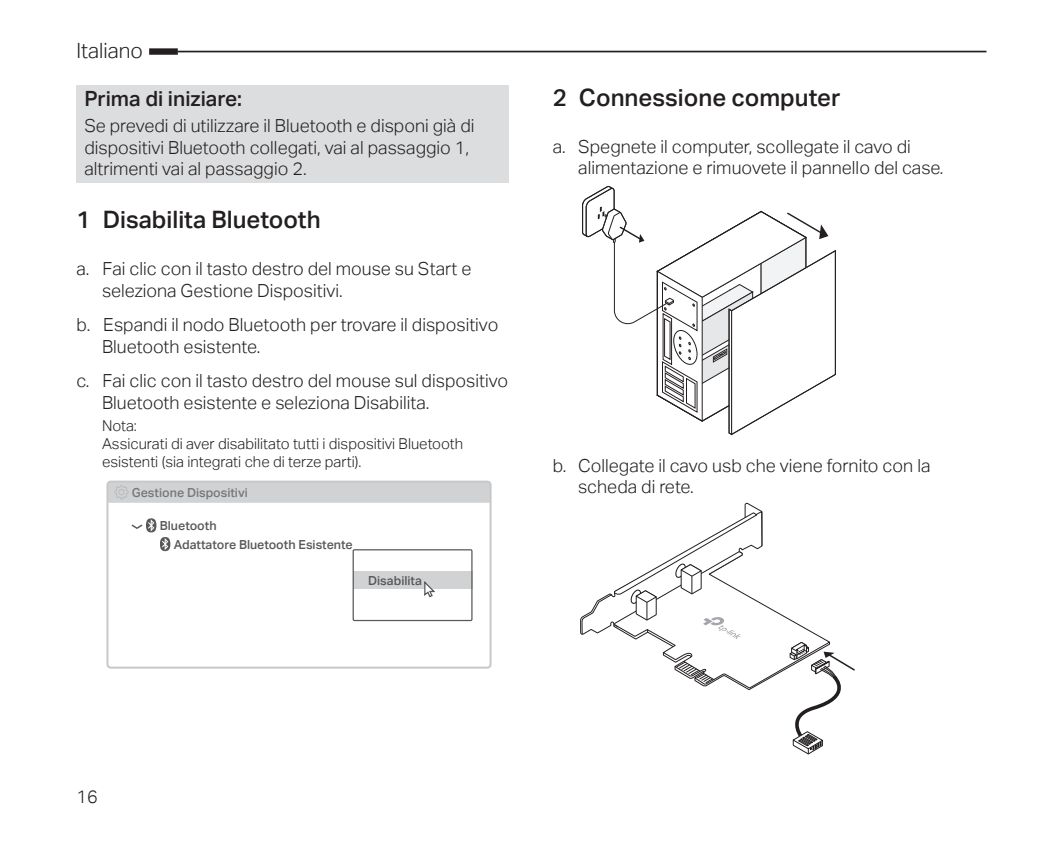
<style>
.page{position:relative;width:1063px;height:851px;background:#fff}
.page>*{position:absolute;margin:0;border:0;box-sizing:border-box;transform-origin:0 0}
.t1{font:24px "TP Link Aktiv Medium";color:#231f20}
.t2{font:21px "TP Link Aktiv Medium";color:#231f20}
.t3{font:21px "TP Link Aktiv Light";color:#231f20}
.t4{font:18px/21.6px "TP Link Aktiv Light";color:#231f20}
.t5{font:15px/18px "TP Link Aktiv Light";color:#231f20}
.t6{font:12.6px "TP Link Aktiv Medium";color:#57585a}
.t7{font:12.6px "TP Link Aktiv Medium";color:#76787b}
</style>
<div class="page">
<div style="left:149px;top:48px;width:29px;height:7px;background:#231f20"></div>
<hr style="left:178px;top:51px;width:808px;height:1px;background:#231f20">
<svg style="left:582px;top:186px;width:254px;height:250px"></svg>
<svg style="left:580px;top:502px;width:275px;height:252px"></svg>
<div style="left:107px;top:481px;width:384px;height:21px;background:#d1d2d4;border-radius:2px"></div>
<div style="left:106px;top:480px;width:386px;height:188px;border:2px solid #c7c8ca;border-radius:3px"></div>
<svg style="left:114px;top:485px;width:15px;height:14px"></svg>
<svg style="left:118px;top:489px;width:7px;height:6px"></svg>
<svg style="left:132px;top:518px;width:38px;height:33px"></svg>
<div style="left:353px;top:571px;width:119px;height:17px;background:#d1d2d4"></div>
<div style="left:353px;top:549px;width:120px;height:72px;border:1px solid #57585a"></div>
<svg style="left:423px;top:581px;width:14px;height:17px"></svg>
<div style="left:77px;top:85px;width:432px;height:97px;background:#dcdddf"></div>
<p class="t3" style="left:77px;top:38px;width:68px">Italiano</p>
<p class="t2" style="left:84px;top:86px;width:159px">Prima di iniziare:</p>
<p class="t4" style="left:84px;top:115px;width:392px">Se prevedi di utilizzare il Bluetooth e disponi già di dispositivi Bluetooth collegati, vai al passaggio 1, altrimenti vai al passaggio 2.</p>
<h1 class="t1" style="left:77px;top:206px;width:246px">1 Disabilita Bluetooth</h1>
<p class="t4" style="left:102px;top:258px;width:371px;text-indent:-26px">a. Fai clic con il tasto destro del mouse su Start e seleziona Gestione Dispositivi.</p>
<p class="t4" style="left:102px;top:314px;width:398px;text-indent:-26px">b. Espandi il nodo Bluetooth per trovare il dispositivo<br>Bluetooth esistente.</p>
<p class="t4" style="left:102px;top:370px;width:408px;text-indent:-26px">c. Fai clic con il tasto destro del mouse sul dispositivo<br>Bluetooth esistente e seleziona Disabilita.</p>
<p class="t5" style="left:102px;top:417px;width:363px">Nota:<br>Assicurati di aver disabilitato tutti i dispositivi Bluetooth esistenti (sia integrati che di terze parti).</p>
<p class="t7" style="left:132px;top:485px;width:118px">Gestione Dispositivi</p>
<p class="t6" style="left:160px;top:518px;width:58px">Bluetooth</p>
<p class="t6" style="left:174px;top:537px;width:180px">Adattatore Bluetooth Esistente</p>
<p class="t6" style="left:368px;top:573px;width:55px">Disabilita</p>
<h1 class="t1" style="left:553px;top:83px;width:289px">2 Connessione computer</h1>
<p class="t4" style="left:578px;top:136px;width:367px;text-indent:-26px">a. Spegnete il computer, scollegate il cavo di alimentazione e rimuovete il pannello del case.</p>
<p class="t4" style="left:578px;top:454px;width:354px;text-indent:-26px">b. Collegate il cavo usb che viene fornito con la scheda di rete.</p>
<p class="t4" style="left:77px;top:785px;width:23px">16</p>
</div>
